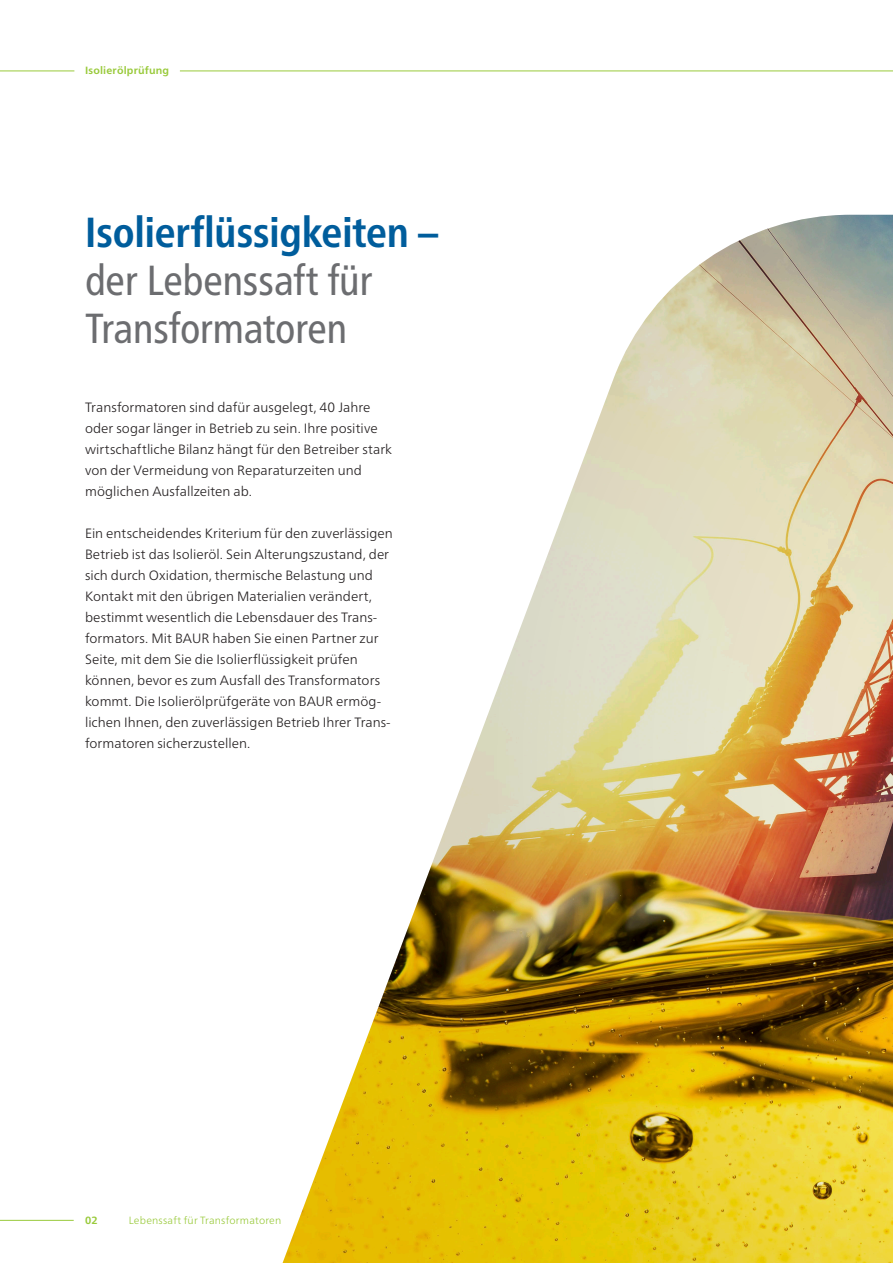
<style>
.page{position:relative;width:893px;height:1263px;background:#fff}
.page>*{position:absolute;margin:0;border:0;box-sizing:border-box;transform-origin:0 0}
.t1{font:condensed 42px/48px "Frutiger Neue LTW1 G";letter-spacing:-.01em;color:#6c6d70}
.t2{font:700 condensed 42px "Frutiger Neue LTW1 G";letter-spacing:-.01em;color:#005d9c}
.t3{font:300 13.5px/21px "Frutiger Neue LTW1 G";letter-spacing:.005em;color:#231f20}
.t4{font:300 10.5px "Frutiger Neue LTW1 G";letter-spacing:.015em;color:#99ca3b}
.t5{font:700 10.5px "Frutiger Neue LTW1 G";letter-spacing:.02em;color:#99ca3b}
</style>
<div class="page">
<img style="left:283px;top:215px;width:610px;height:1048px">
<svg style="left:179px;top:70px;width:714px;height:2px"></svg>
<hr style="left:0;top:1220px;width:74px;height:1px;background:#99ca3b">
<hr style="left:0;top:71px;width:74px;height:1px;background:#99ca3b">
<p class="t5" style="left:85px;top:63px;width:86px">Isolierölprüfung</p>
<p class="t2" style="left:85px;top:201px;width:355px">Isolierflüssigkeiten –</p>
<p class="t1" style="left:85px;top:253px;width:289px">der Lebenssaft für<br>Transformatoren</p>
<p class="t3" style="left:85px;top:396px;width:309px">Transformatoren sind dafür ausgelegt, 40 Jahre oder sogar länger in Betrieb zu sein. Ihre positive wirtschaftliche Bilanz hängt für den Betreiber stark von der Vermeidung von Reparaturzeiten und möglichen Ausfallzeiten ab.</p>
<p class="t3" style="left:85px;top:522px;width:309px">Ein entscheidendes Kriterium für den zuverlässigen Betrieb ist das Isolieröl. Sein Alterungszustand, der sich durch Oxidation, thermische Belastung und Kontakt mit den übrigen Materialien verändert, bestimmt wesentlich die Lebensdauer des Trans&shy;formators. Mit BAUR haben Sie einen Partner zur Seite, mit dem Sie die Isolierflüssigkeit prüfen können, bevor es zum Ausfall des Transformators kommt. Die Isolierölprüfgeräte von BAUR ermög&shy;lichen Ihnen, den zuverlässigen Betrieb Ihrer Trans&shy;formatoren sicherzustellen.</p>
<p class="t5" style="left:85px;top:1213px;width:14px">02</p>
<p class="t4" style="left:129px;top:1213px;width:154px">Lebenssaft für Transformatoren</p>
</div>
